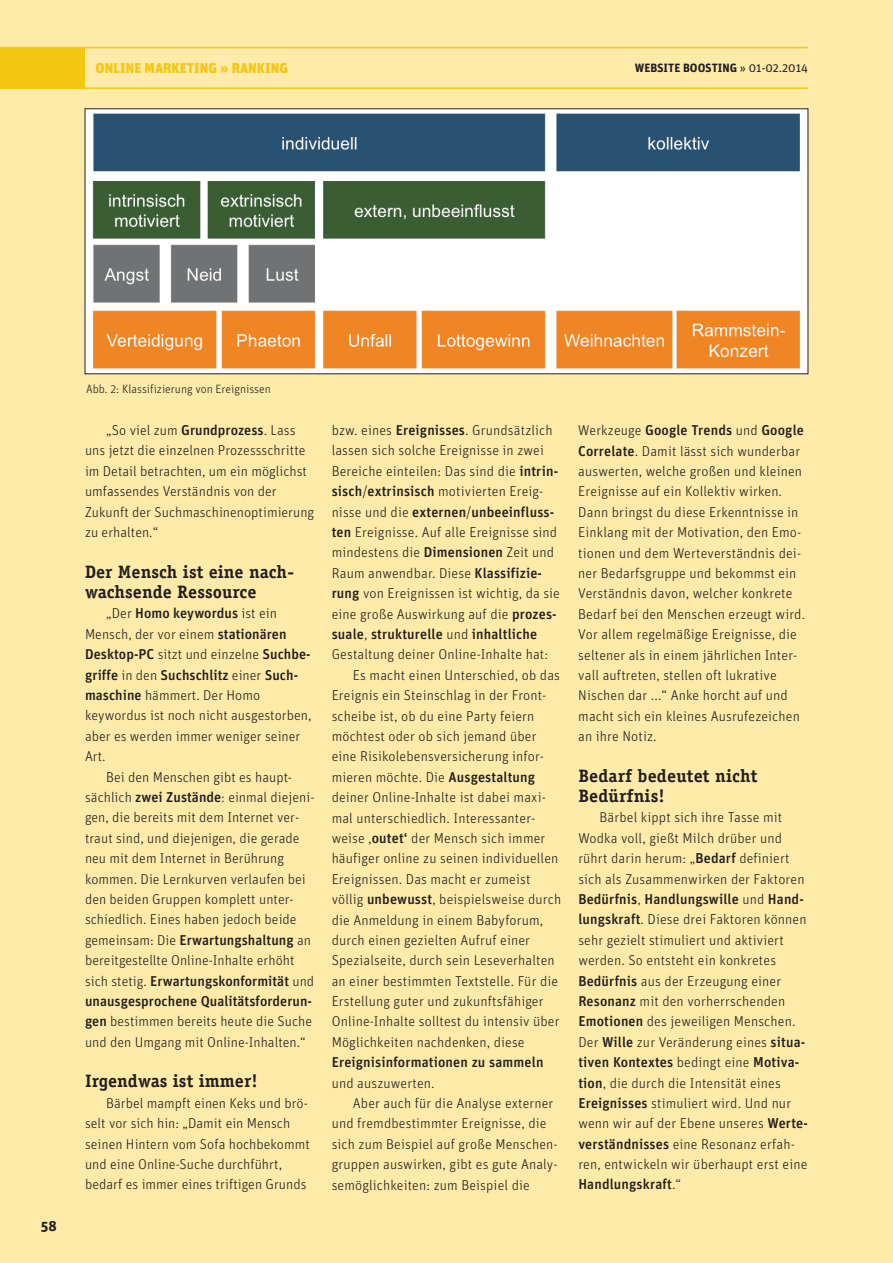
<style>
.page{position:relative;width:893px;height:1263px;background:#fff}
.page>*{position:absolute;margin:0;border:0;box-sizing:border-box;transform-origin:0 0}
.t1{font:700 18px/20.4px "Officina Serif Std";letter-spacing:.005em;color:#231f20}
.t2{font:300 14.25px/20.4px "Unit";letter-spacing:.01em;color:#231f20}
.t3{font:500 14.25px "Unit";letter-spacing:.01em;color:#231f20}
.t4{font:900 14.25px "Unit";color:#f3c712}
.t5{font:700 14.25px "Unit";color:#231f20}
.t6{font:300 12px "Unit";color:#231f20}
.t7{font:700 12px "Unit";color:#231f20}
.s1{font-weight:400}
.s2{font-weight:500}
.s3{font-weight:300}
</style>
<div class="page">
<div style="left:0;top:0;width:892px;height:1263px;background:#ffeba9"></div>
<div style="left:0;top:47px;width:85px;height:41px;background:#f3c712"></div>
<hr style="left:0;top:47px;width:808px;height:1px;background:#f3c712">
<hr style="left:0;top:87px;width:808px;height:2px;background:#f3c712">
<img style="left:87px;top:111px;width:719px;height:261px">
<p class="t4" style="left:96px;top:59px;width:194px">ONLINE MARKETING » RANKING</p>
<p class="t7" style="left:635px;top:61px;width:175px">WEBSITE BOOSTING <span class="s1">» 01-02.2014</span></p>
<p class="t5" style="left:41px;top:1216px;width:17px">58</p>
<p class="t6" style="left:86px;top:382px;width:186px">Abb. 2: Klassifizierung von Ereignissen</p>
<p class="t2" style="left:85px;top:420px;width:231px;text-indent:21px">„So viel zum <span class="s2">Grundprozess</span>. Lass uns jetzt die einzelnen Prozessschritte im Detail betrachten, um ein möglichst umfassendes Verständnis von der Zukunft der Suchmaschinenoptimierung zu erhalten.“</p>
<p class="t1" style="left:85px;top:561px;width:210px">Der Mensch ist eine nach&shy;wachsende Ressource</p>
<p class="t2" style="left:85px;top:603px;width:228px;text-indent:21px">„Der <span class="s2">Homo keywordus</span> ist ein<br>Mensch, der vor einem <span class="s2">stationären<br>Desktop-PC</span> sitzt und einzelne <span class="s2">Suchbe&shy;griffe</span> in den <span class="s2">Suchschlitz</span> einer <span class="s2">Such&shy;maschine</span> hämmert. Der Homo keywordus ist noch nicht ausgestorben, aber es werden immer weniger seiner<br>Art.</p>
<p class="t2" style="left:85px;top:766px;width:231px;text-indent:21px">Bei den Menschen gibt es haupt&shy;sächlich <span class="s2">zwei Zustände</span>: einmal diejeni&shy;gen, die bereits mit dem Internet ver&shy;traut sind, und diejenigen, die gerade neu mit dem Internet in Berührung kommen. Die Lernkurven verlaufen bei den beiden Gruppen komplett unter&shy;schiedlich. Eines haben jedoch beide gemeinsam: Die <span class="s2">Erwartungshaltung</span> an bereitgestellte Online-Inhalte erhöht sich stetig. <span class="s2">Erwartungskonformität</span> und <span class="s2">unausgesprochene Qualitätsforderun&shy;gen</span> bestimmen bereits heute die Suche und den Umgang mit Online-Inhalten.“</p>
<p class="t1" style="left:85px;top:1071px;width:174px">Irgendwas ist immer!</p>
<p class="t2" style="left:85px;top:1092px;width:226px;text-indent:21px">Bärbel mampft einen Keks und brö&shy;selt vor sich hin: „Damit ein Mensch seinen Hintern vom Sofa hochbekommt und eine Online-Suche durchführt, bedarf es immer eines triftigen Grunds</p>
<p class="t2" style="left:332px;top:420px;width:222px">bzw. eines <span class="s2">Ereignisses</span>. Grundsätzlich</p>
<p class="t2" style="left:332px;top:440px;width:214px">lassen sich solche Ereignisse in zwei</p>
<p class="t2" style="left:332px;top:460px;width:228px">Bereiche einteilen: Das sind die <span class="s2">intrin-</span></p>
<p class="t2" style="left:332px;top:481px;width:213px"><span class="s2">sisch</span>/<span class="s2">extrinsisch</span> motivierten Ereig-</p>
<p class="t3" style="left:332px;top:503px;width:224px"><span class="s3">nisse und die</span> externen<span class="s3">/</span>unbeeinfluss-</p>
<p class="t2" style="left:332px;top:522px;width:227px"><span class="s2">ten</span> Ereignisse. Auf alle Ereignisse sind</p>
<p class="t2" style="left:332px;top:542px;width:224px">mindestens die <span class="s2">Dimensionen</span> Zeit und</p>
<p class="t2" style="left:332px;top:562px;width:212px">Raum anwendbar. Diese <span class="s2">Klassifizie-</span></p>
<p class="t2" style="left:332px;top:583px;width:230px"><span class="s2">rung</span> von Ereignissen ist wichtig, da sie</p>
<p class="t2" style="left:332px;top:603px;width:227px">eine große Auswirkung auf die <span class="s2">prozes-</span></p>
<p class="t3" style="left:332px;top:625px;width:207px">suale<span class="s3">,</span> strukturelle <span class="s3">und</span> inhaltliche</p>
<p class="t2" style="left:332px;top:644px;width:218px">Gestaltung deiner Online-Inhalte hat:</p>
<p class="t2" style="left:353px;top:664px;width:209px">Es macht einen Unterschied, ob das</p>
<p class="t2" style="left:332px;top:685px;width:216px">Ereignis ein Steinschlag in der Front-</p>
<p class="t2" style="left:332px;top:705px;width:204px">scheibe ist, ob du eine Party feiern</p>
<p class="t2" style="left:332px;top:726px;width:206px">möchtest oder ob sich jemand über</p>
<p class="t2" style="left:332px;top:746px;width:214px">eine Risikolebensversicherung infor-</p>
<p class="t2" style="left:332px;top:766px;width:205px">mieren möchte. Die <span class="s2">Ausgestaltung</span></p>
<p class="t2" style="left:332px;top:787px;width:216px">deiner Online-Inhalte ist dabei maxi-</p>
<p class="t2" style="left:332px;top:807px;width:205px">mal unterschiedlich. Interessanter-</p>
<p class="t2" style="left:332px;top:828px;width:215px">weise ‚<span class="s2">outet‘</span> der Mensch sich immer</p>
<p class="t2" style="left:332px;top:848px;width:228px">häufiger online zu seinen individuellen</p>
<p class="t2" style="left:332px;top:868px;width:200px">Ereignissen. Das macht er zumeist</p>
<p class="t2" style="left:332px;top:889px;width:231px">völlig <span class="s2">unbewusst</span>, beispielsweise durch</p>
<p class="t2" style="left:332px;top:909px;width:213px">die Anmeldung in einem Babyforum,</p>
<p class="t2" style="left:332px;top:929px;width:200px">durch einen gezielten Aufruf einer</p>
<p class="t2" style="left:332px;top:950px;width:224px">Spezialseite, durch sein Leseverhalten</p>
<p class="t2" style="left:332px;top:970px;width:228px">an einer bestimmten Textstelle. Für die</p>
<p class="t2" style="left:332px;top:991px;width:213px">Erstellung guter und zukunftsfähiger</p>
<p class="t2" style="left:332px;top:1011px;width:229px">Online-Inhalte solltest du intensiv über</p>
<p class="t2" style="left:332px;top:1031px;width:194px">Möglichkeiten nachdenken, diese</p>
<p class="t3" style="left:332px;top:1054px;width:213px">Ereignisinformationen zu sammeln</p>
<p class="t2" style="left:332px;top:1072px;width:104px">und auszuwerten.</p>
<p class="t2" style="left:353px;top:1093px;width:202px">Aber auch für die Analyse externer</p>
<p class="t2" style="left:332px;top:1113px;width:216px">und fremdbestimmter Ereignisse, die</p>
<p class="t2" style="left:332px;top:1133px;width:228px">sich zum Beispiel auf große Menschen-</p>
<p class="t2" style="left:332px;top:1154px;width:227px">gruppen auswirken, gibt es gute Analy-</p>
<p class="t2" style="left:332px;top:1174px;width:200px">semöglichkeiten: zum Beispiel die</p>
<p class="t2" style="left:578px;top:420px;width:228px">Werkzeuge <span class="s2">Google Trends</span> und <span class="s2">Google Correlate</span>. Damit lässt sich wunderbar auswerten, welche großen und kleinen Ereignisse auf ein Kollektiv wirken.<br>Dann bringst du diese Erkenntnisse in Einklang mit der Motivation, den Emo&shy;tionen und dem Werteverständnis dei&shy;ner Bedarfsgruppe und bekommst ein Verständnis davon, welcher konkrete Bedarf bei den Menschen erzeugt wird.<br>Vor allem regelmäßige Ereignisse, die seltener als in einem jährlichen Inter&shy;vall auftreten, stellen oft lukrative Nischen dar ...“ Anke horcht auf und macht sich ein kleines Ausrufezeichen an ihre Notiz.</p>
<p class="t1" style="left:578px;top:765px;width:181px">Bedarf bedeutet nicht<br>Bedürfnis!</p>
<p class="t2" style="left:578px;top:807px;width:231px;text-indent:21px">Bärbel kippt sich ihre Tasse mit Wodka voll, gießt Milch drüber und rührt darin herum: „<span class="s2">Bedarf</span> definiert sich als Zusammenwirken der Faktoren <span class="s2">Bedürfnis</span>, <span class="s2">Handlungswille</span> und <span class="s2">Hand&shy;lungskraft</span>. Diese drei Faktoren können sehr gezielt stimuliert und aktiviert werden. So entsteht ein konkretes <span class="s2">Bedürfnis</span> aus der Erzeugung einer <span class="s2">Resonanz</span> mit den vorherrschenden <span class="s2">Emotionen</span> des jeweiligen Menschen.<br>Der <span class="s2">Wille</span> zur Veränderung eines <span class="s2">situa&shy;tiven Kontextes</span> bedingt eine <span class="s2">Motiva&shy;tion</span>, die durch die Intensität eines <span class="s2">Ereignisses</span> stimuliert wird. Und nur wenn wir auf der Ebene unseres <span class="s2">Werte&shy;verständnisses</span> eine Resonanz erfah&shy;ren, entwickeln wir überhaupt erst eine <span class="s2">Handlungskraft</span>.“</p>
</div>
